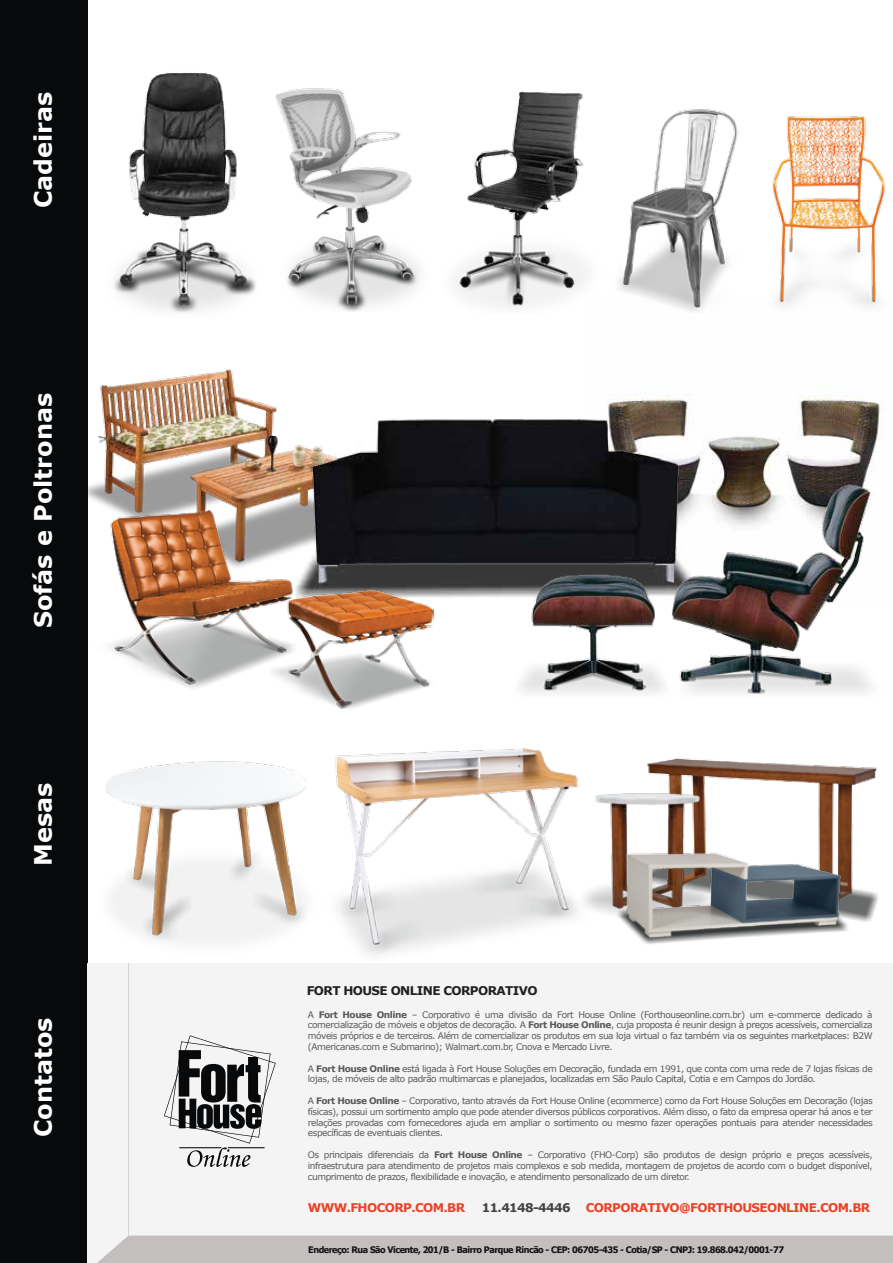
<style>
.page{position:relative;width:893px;height:1263px;background:#fff}
.page>*{position:absolute;margin:0;border:0;box-sizing:border-box;transform-origin:0 0}
.t1{font:700 24px "Verdana";color:#fff}
.t2{font:700 12px "Verdana";letter-spacing:-.05em;color:#eb4124}
.t3{font:700 12px "Verdana";letter-spacing:-.05em;color:#202020}
.t4{font:700 12px "Verdana";letter-spacing:-.05em;color:#414142}
.t5{font:9px/10.8px "Verdana";letter-spacing:-.05em;color:#595a5c;text-align:justify}
.t6{font:700 9px "Tahoma";letter-spacing:-.05em;color:#121212}
.s1{font-weight:700}
</style>
<div class="page">
<img style="left:335px;top:748px;width:243px;height:207px">
<img style="left:714px;top:396px;width:169px;height:88px">
<img style="left:87px;top:317px;width:191px;height:279px">
<img style="left:278px;top:311px;width:436px;height:315px">
<img style="left:647px;top:757px;width:231px;height:165px">
<div style="left:0;top:0;width:87px;height:1263px;background:#07090a"></div>
<div style="left:87px;top:963px;width:806px;height:300px;background:#f4f4f5"></div>
<svg style="left:164px;top:1035px;width:112px;height:132px"></svg>
<div style="left:97px;top:1235px;width:796px;height:28px;background:#c3bfbf"></div>
<hr style="left:128px;top:963px;width:1px;height:272px;background:#d1d3d4">
<img style="left:105px;top:761px;width:201px;height:182px">
<img style="left:584px;top:794px;width:27px;height:120px">
<img style="left:611px;top:770px;width:246px;height:174px">
<img style="left:510px;top:484px;width:362px;height:210px">
<img style="left:90px;top:510px;width:343px;height:199px">
<img style="left:408px;top:91px;width:175px;height:222px">
<img style="left:87px;top:61px;width:227px;height:256px">
<img style="left:786px;top:116px;width:99px;height:191px">
<img style="left:236px;top:80px;width:230px;height:231px">
<img style="left:576px;top:102px;width:210px;height:211px">
<h1 class="t1" style="left:26px;top:208px;width:118px;rotate:-90deg">Cadeiras</h1>
<h1 class="t1" style="left:26px;top:628px;width:237px;rotate:-90deg">Sofás e Poltronas</h1>
<h1 class="t1" style="left:26px;top:866px;width:85px;rotate:-90deg">Mesas</h1>
<h1 class="t1" style="left:26px;top:1137px;width:121px;rotate:-90deg">Contatos</h1>
<h2 class="t3" style="left:307px;top:982px;width:232px">FORT HOUSE ONLINE CORPORATIVO</h2>
<p class="t5" style="left:308px;top:1009px;width:566px">A <span class="s1">Fort House Online</span> – Corporativo é uma divisão da Fort House Online (Forthouseonline.com.br) um e-commerce dedicado à comercialização de móveis e objetos de decoração. A <span class="s1">Fort House Online</span>, cuja proposta é reunir design à preços acessíveis, comercializa móveis próprios e de terceiros. Além de comercializar os produtos em sua loja virtual o faz também via os seguintes marketplaces: B2W (Americanas.com e Submarino); Walmart.com.br, Cnova e Mercado Livre.</p>
<p class="t5" style="left:308px;top:1063px;width:566px">A <span class="s1">Fort House Online</span> está ligada à Fort House Soluções em Decoração, fundada em 1991, que conta com uma rede de 7 lojas físicas de lojas, de móveis de alto padrão multimarcas e planejados, localizadas em São Paulo Capital, Cotia e em Campos do Jordão.</p>
<p class="t5" style="left:308px;top:1095px;width:566px">A <span class="s1">Fort House Online</span> – Corporativo, tanto através da Fort House Online (ecommerce) como da Fort House Soluções em Decoração (lojas físicas), possui um sortimento amplo que pode atender diversos públicos corporativos. Além disso, o fato da empresa operar há anos e ter relações provadas com fornecedores ajuda em ampliar o sortimento ou mesmo fazer operações pontuais para atender necessidades específicas de eventuais clientes.</p>
<p class="t5" style="left:308px;top:1149px;width:566px">Os principais diferenciais da <span class="s1">Fort House Online</span> – Corporativo (FHO-Corp) são produtos de design próprio e preços acessíveis, infraestrutura para atendimento de projetos mais complexos e sob medida, montagem de projetos de acordo com o budget disponível, cumprimento de prazos, flexibilidade e inovação, e atendimento personalizado de um diretor.</p>
<h2 class="t2" style="left:308px;top:1198px;width:159px">WWW.FHOCORP.COM.BR</h2>
<h2 class="t4" style="left:482px;top:1198px;width:90px">11.4148-4446</h2>
<h2 class="t2" style="left:586px;top:1198px;width:286px">CORPORATIVO@FORTHOUSEONLINE.COM.BR</h2>
<p class="t6" style="left:308px;top:1243px;width:477px">Endereço: Rua São Vicente, 201/B - Bairro Parque Rincão - CEP: 06705-435 - Cotia/SP - CNPJ: 19.868.042/0001-77</p>
</div>
